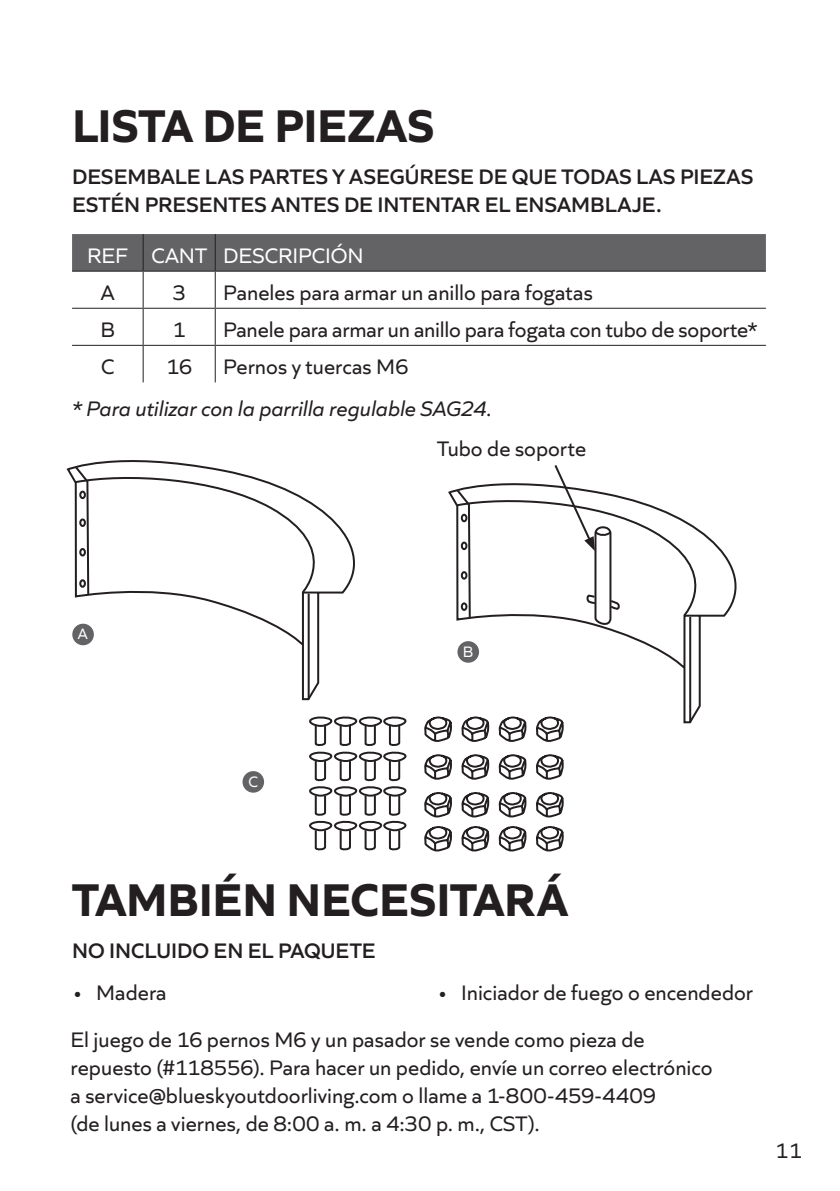
<style>
.page{position:relative;width:840px;height:1191px;background:#fff}
.page>*{position:absolute;margin:0;border:0;box-sizing:border-box;transform-origin:0 0}
.t1{font:700 48px "Quiet Sans";letter-spacing:-.005em;color:#231f20}
.t2{font:22px/28px "Quiet Sans";color:#231f20}
.t3{font:600 22px/28px "Quiet Sans";color:#231f20}
.t4{font:italic 22px "Quiet Sans";color:#231f20}
.t5{font:22px "Quiet Sans";color:#fff}
.t6{font:15.8px "Quiet Sans";color:#fff}
</style>
<div class="page">
<div style="left:72px;top:234px;width:693px;height:37px;background:#636366"></div>
<hr style="left:142px;top:234px;width:2px;height:37px;background:#231f20">
<hr style="left:214px;top:234px;width:2px;height:37px;background:#231f20">
<hr style="left:72px;top:271px;width:71px;height:1px;background:#231f20">
<hr style="left:143px;top:271px;width:72px;height:1px;background:#231f20">
<hr style="left:142px;top:272px;width:2px;height:36px;background:#231f20">
<hr style="left:215px;top:271px;width:550px;height:1px;background:#231f20">
<hr style="left:214px;top:272px;width:2px;height:36px;background:#231f20">
<hr style="left:72px;top:308px;width:71px;height:1px;background:#231f20">
<hr style="left:143px;top:308px;width:72px;height:1px;background:#231f20">
<hr style="left:142px;top:309px;width:2px;height:36px;background:#231f20">
<hr style="left:215px;top:308px;width:550px;height:1px;background:#231f20">
<hr style="left:214px;top:309px;width:2px;height:36px;background:#231f20">
<hr style="left:72px;top:345px;width:71px;height:1px;background:#231f20">
<hr style="left:143px;top:345px;width:72px;height:1px;background:#231f20">
<hr style="left:142px;top:346px;width:2px;height:36px;background:#231f20">
<hr style="left:215px;top:345px;width:550px;height:1px;background:#231f20">
<hr style="left:214px;top:346px;width:2px;height:36px;background:#231f20">
<svg style="left:66px;top:460px;width:289px;height:241px"></svg>
<svg style="left:73px;top:464px;width:272px;height:133px"></svg>
<div style="left:79px;top:579px;width:7px;height:9px;border:2px solid #231f20;border-radius:50%"></div>
<div style="left:79px;top:548px;width:7px;height:8px;border:2px solid #231f20;border-radius:50%"></div>
<div style="left:79px;top:518px;width:7px;height:9px;border:2px solid #231f20;border-radius:50%"></div>
<div style="left:79px;top:490px;width:7px;height:9px;border:2px solid #231f20;border-radius:50%"></div>
<hr style="left:307px;top:594px;width:2px;height:105px;background:#231f20">
<svg style="left:448px;top:490px;width:289px;height:234px"></svg>
<hr style="left:688px;top:617px;width:2px;height:105px;background:#231f20">
<svg style="left:454px;top:465px;width:272px;height:163px"></svg>
<div style="left:242px;top:771px;width:22px;height:21px;background:#636366;border-radius:50%"></div>
<svg style="left:309px;top:716px;width:98px;height:99px"></svg>
<svg style="left:309px;top:821px;width:98px;height:29px"></svg>
<svg style="left:424px;top:715px;width:141px;height:103px"></svg>
<svg style="left:424px;top:826px;width:140px;height:26px"></svg>
<h1 class="t1" style="left:72px;top:88px;width:364px">LISTA DE PIEZAS</h1>
<p class="t3" style="left:72px;top:161px;width:682px">DESEMBALE LAS PARTES Y ASEGÚRESE DE QUE TODAS LAS PIEZAS<br>ESTÉN PRESENTES ANTES DE INTENTAR EL ENSAMBLAJE.</p>
<p class="t5" style="left:87px;top:239px;width:278px">REF CANT DESCRIPCIÓN</p>
<p class="t2" style="left:101px;top:277px;width:15px">A</p>
<p class="t2" style="left:172px;top:277px;width:15px">3</p>
<p class="t2" style="left:223px;top:277px;width:371px">Paneles para armar un anillo para fogatas</p>
<p class="t2" style="left:100px;top:314px;width:16px">B</p>
<p class="t2" style="left:172px;top:314px;width:15px">1</p>
<p class="t2" style="left:223px;top:314px;width:535px">Panele para armar un anillo para fogata con tubo de soporte*</p>
<p class="t2" style="left:101px;top:351px;width:15px">C</p>
<p class="t2" style="left:166px;top:351px;width:28px">16</p>
<p class="t2" style="left:223px;top:351px;width:187px">Pernos y tuercas M6</p>
<p class="t4" style="left:72px;top:393px;width:421px">* Para utilizar con la parrilla regulable SAG24.</p>
<p class="t2" style="left:437px;top:433px;width:150px">Tubo de soporte</p>
<p class="t6" style="left:78px;top:622px;width:11px">A</p>
<p class="t6" style="left:462px;top:640px;width:12px">B</p>
<p class="t6" style="left:248px;top:770px;width:11px">C</p>
<h1 class="t1" style="left:72px;top:862px;width:497px">TAMBIÉN NECESITARÁ</h1>
<p class="t3" style="left:72px;top:934px;width:305px">NO INCLUIDO EN EL PAQUETE</p>
<p class="t2" style="left:72px;top:976px;width:96px">• Madera</p>
<p class="t2" style="left:70px;top:968px;width:683px;line-height:47px;text-indent:366px">• Iniciador de fuego o encendedor<br>El juego de 16 pernos M6 y un pasador se vende como pieza de</p>
<p class="t2" style="left:70px;top:1052px;width:643px">repuesto (#118556). Para hacer un pedido, envíe un correo electrónico a service@blueskyoutdoorliving.com o llame a 1-800-459-4409<br>(de lunes a viernes, de 8:00 a. m. a 4:30 p. m., CST).</p>
<p class="t2" style="left:774px;top:1135px;width:29px">11</p>
</div>
